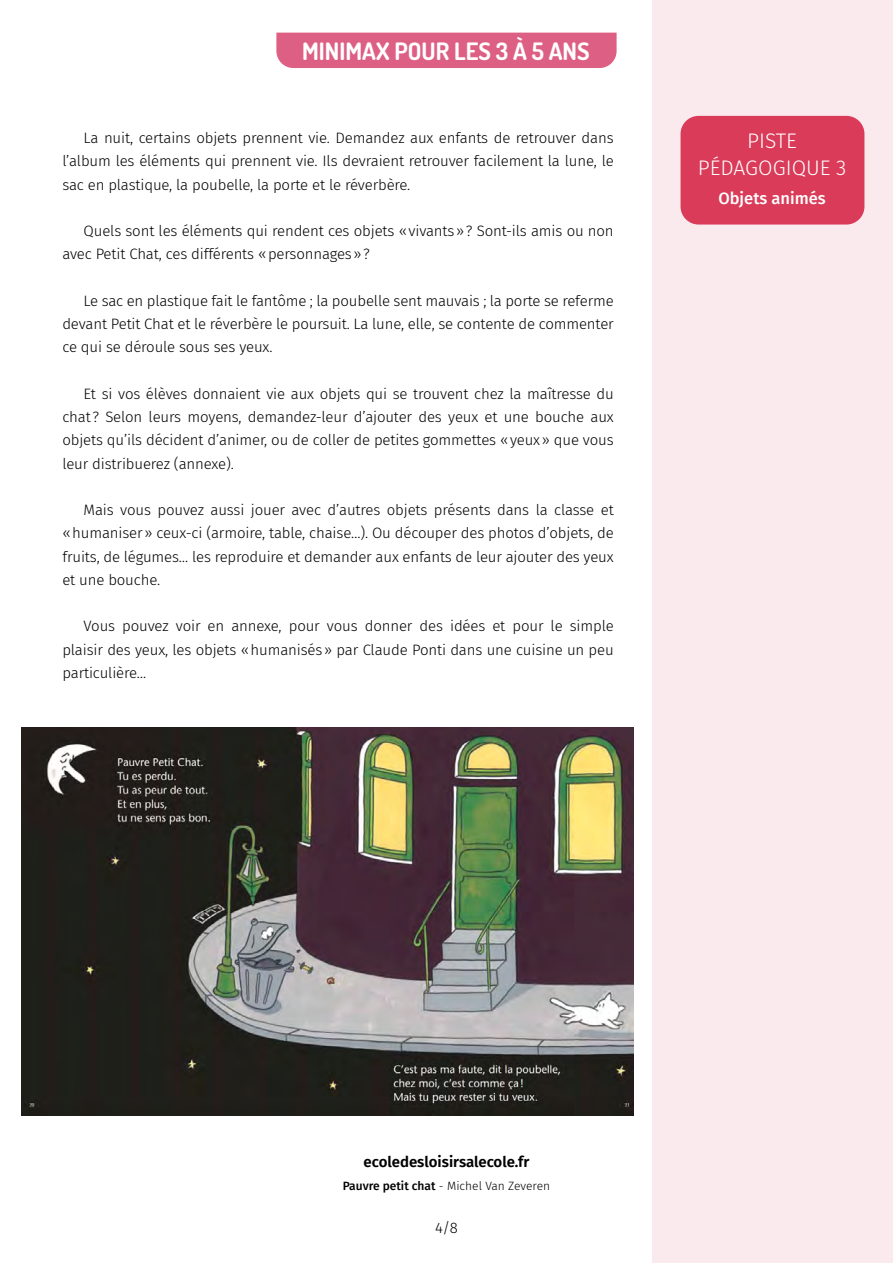
<style>
.page{position:relative;width:893px;height:1263px;background:#fff}
.page>*{position:absolute;margin:0;border:0;box-sizing:border-box;transform-origin:0 0}
.t1{font:700 24px "Dosis";color:#fff}
.t2{font:300 21px/27px "Fira Sans";color:#fff;text-align:center}
.t3{font:500 16.5px "Fira Sans";color:#fff}
.t4{font:300 15px/23.2px "Fira Sans";letter-spacing:-.01em;color:#000;text-align:justify}
.t5{font:600 15px "Fira Sans";color:#000}
.t6{font:300 12px "Fira Sans";color:#000}
.s1{font-weight:500}
</style>
<div class="page">
<div style="left:652px;top:0;width:241px;height:1263px;background:#faeaee"></div>
<div style="left:276px;top:33px;width:341px;height:35px;background:#de5f84"></div>
<div style="left:680px;top:116px;width:184px;height:109px;background:#da3b59;border-radius:18px"></div>
<img style="left:21px;top:728px;width:612px;height:387px">
<h1 class="t1" style="left:302px;top:35px;width:289px">MINIMAX POUR LES 3 À 5 ANS</h1>
<p class="t4" style="left:62px;top:126px;width:553px;text-indent:21px">La nuit, certains objets prennent vie. Demandez aux enfants de retrouver dans l’album les éléments qui prennent vie. Ils devraient retrouver facilement la lune, le sac en plastique, la poubelle, la porte et le réverbère.</p>
<p class="t4" style="left:62px;top:219px;width:553px;text-indent:21px">Quels sont les éléments qui rendent ces objets «vivants»? Sont-ils amis ou non avec Petit Chat, ces différents «personnages»?</p>
<p class="t4" style="left:62px;top:289px;width:553px;text-indent:21px">Le sac en plastique fait le fantôme ; la poubelle sent mauvais ; la porte se referme devant Petit Chat et le réverbère le poursuit. La lune, elle, se contente de commenter ce qui se déroule sous ses yeux.</p>
<p class="t4" style="left:62px;top:382px;width:553px;text-indent:21px">Et si vos élèves donnaient vie aux objets qui se trouvent chez la maîtresse du chat? Selon leurs moyens, demandez-leur d’ajouter des yeux et une bouche aux objets qu’ils décident d’animer, ou de coller de petites gommettes «yeux» que vous leur distribuerez (annexe).</p>
<p class="t4" style="left:62px;top:498px;width:553px;text-indent:21px">Mais vous pouvez aussi jouer avec d’autres objets présents dans la classe et «humaniser» ceux-ci (armoire, table, chaise…). Ou découper des photos d’objets, de fruits, de légumes… les reproduire et demander aux enfants de leur ajouter des yeux et une bouche.</p>
<p class="t4" style="left:62px;top:614px;width:553px;text-indent:21px">Vous pouvez voir en annexe, pour vous donner des idées et pour le simple plaisir des yeux, les objets «humanisés» par Claude Ponti dans une cuisine un peu particulière…</p>
<h2 class="t2" style="left:698px;top:127px;width:150px">PISTE<br>PÉDAGOGIQUE 3</h2>
<p class="t3" style="left:718px;top:185px;width:109px">Objets animés</p>
<p class="t5" style="left:364px;top:1149px;width:167px">ecoledesloisirsalecole.fr</p>
<p class="t6" style="left:343px;top:1177px;width:209px"><span class="s1">Pauvre petit chat</span> - Michel Van Zeveren</p>
<p class="t4" style="left:435px;top:1216px;width:24px">4/8</p>
</div>
